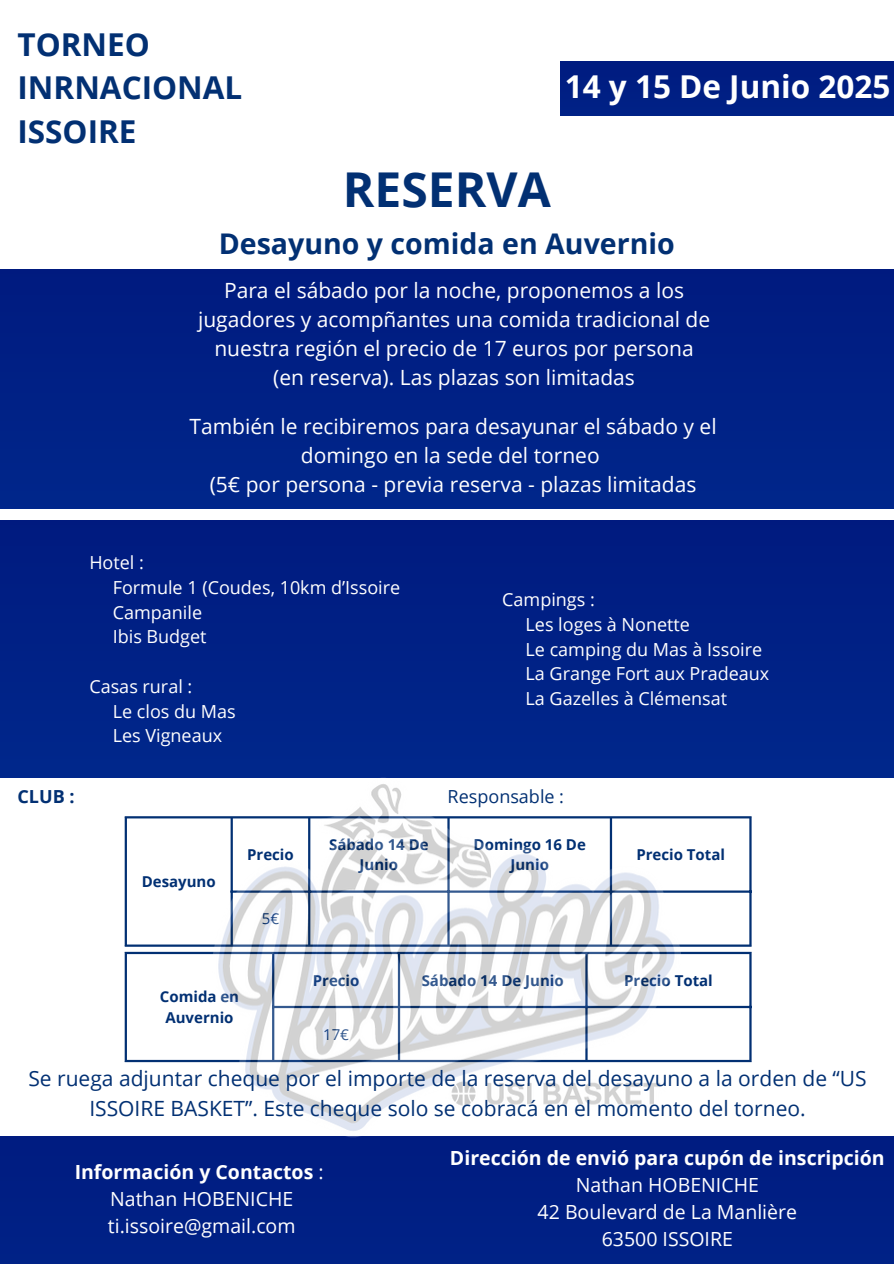
<style>
.page{position:relative;width:894px;height:1264px;background:#fff}
.page>*{position:absolute;margin:0;border:0;box-sizing:border-box;transform-origin:0 0}
.t1{font:700 48px "Open Sans";color:#023073}
.t2{font:700 31.5px/43.8px "Open Sans";color:#023073}
.t3{font:700 31.5px "Open Sans";color:#fff}
.t4{font:700 28.5px "Open Sans";color:#023073}
.t5{font:21px/29.2px "Open Sans";color:#fff;text-align:center}
.t6{font:21px/29.2px "Open Sans";color:#023073;text-align:center}
.t7{font:19.5px/27px "Open Sans";color:#fff;text-align:center}
.t8{font:18px "Open Sans";color:#fff}
.t9{font:18px "Open Sans";color:#023073}
.t10{font:700 18px "Open Sans";color:#023073}
.t11{font:700 15px/20.2px "Open Sans";color:#023073;text-align:center}
.t12{font:15px "Open Sans";color:#023073}
.s1{font-weight:700}
</style>
<div class="page">
<div style="left:560px;top:61px;width:333px;height:54px;background:#001e83"></div>
<div style="left:1px;top:270px;width:892px;height:238px;background:#002085"></div>
<div style="left:0;top:1136px;width:893px;height:127px;background:#001f83"></div>
<div style="left:1px;top:520px;width:892px;height:257px;background:#002185"></div>
<hr style="left:125px;top:818px;width:2px;height:126px;background:#023073">
<hr style="left:749px;top:818px;width:2px;height:126px;background:#023073">
<hr style="left:125px;top:816px;width:626px;height:2px;background:#023073">
<hr style="left:230px;top:890px;width:521px;height:2px;background:#023073">
<hr style="left:125px;top:944px;width:626px;height:2px;background:#023073">
<hr style="left:125px;top:954px;width:2px;height:105px;background:#023073">
<hr style="left:749px;top:954px;width:2px;height:105px;background:#023073">
<hr style="left:125px;top:951px;width:626px;height:3px;background:#023073">
<hr style="left:272px;top:1005px;width:479px;height:3px;background:#023073">
<hr style="left:125px;top:1059px;width:626px;height:3px;background:#023073">
<img style="left:212px;top:777px;width:468px;height:360px">
<p class="t2" style="left:17px;top:21px;width:226px">TORNEO<br>INRNACIONAL<br>ISSOIRE</p>
<p class="t3" style="left:564px;top:64px;width:327px">14 y 15 De Junio 2025</p>
<p class="t1" style="left:343px;top:156px;width:209px">RESERVA</p>
<p class="t4" style="left:219px;top:223px;width:457px">Desayuno y comida en Auvernio</p>
<p class="t5" style="left:198px;top:275px;width:513px">Para el sábado por la noche, proponemos a los jugadores y acompñantes una comida tradicional de nuestra región el precio de 17 euros por persona (en reserva). Las plazas son limitadas</p>
<p class="t5" style="left:189px;top:411px;width:528px">También le recibiremos para desayunar el sábado y el domingo en la sede del torneo<br>(5€ por persona - previa reserva - plazas limitadas</p>
<p class="t8" style="left:89px;top:550px;width:56px">Hotel :</p>
<p class="t8" style="left:113px;top:574px;width:289px">Formule 1 (Coudes, 10km d’Issoire</p>
<p class="t8" style="left:113px;top:599px;width:91px">Campanile</p>
<p class="t8" style="left:113px;top:624px;width:95px">Ibis Budget</p>
<h5 class="t8" style="left:89px;top:673px;width:104px">Casas rural :</h5>
<p class="t8" style="left:113px;top:698px;width:124px">Le clos du Mas</p>
<p class="t8" style="left:113px;top:723px;width:111px">Les Vigneaux</p>
<p class="t8" style="left:502px;top:587px;width:94px">Campings :</p>
<p class="t8" style="left:525px;top:611px;width:166px">Les loges à Nonette</p>
<p class="t8" style="left:525px;top:636px;width:238px">Le camping du Mas à Issoire</p>
<p class="t8" style="left:525px;top:661px;width:245px">La Grange Fort aux Pradeaux</p>
<p class="t8" style="left:525px;top:686px;width:203px">La Gazelles à Clémensat</p>
<p class="t10" style="left:17px;top:784px;width:59px">CLUB :</p>
<p class="t9" style="left:447px;top:784px;width:118px">Responsable :</p>
<h2 class="t11" style="left:142px;top:871px;width:75px">Desayuno</h2>
<p class="t11" style="left:247px;top:844px;width:48px">Precio</p>
<h3 class="t11" style="left:329px;top:834px;width:101px">Sábado 14 De<br>Junio</h3>
<h1 class="t11" style="left:473px;top:834px;width:114px">Domingo 16 De<br>Junio</h1>
<h3 class="t11" style="left:636px;top:844px;width:90px">Precio Total</h3>
<p class="t12" style="left:262px;top:908px;width:19px">5€</p>
<h4 class="t11" style="left:160px;top:986px;width:81px">Comida en<br>Auvernio</h4>
<h4 class="t11" style="left:313px;top:969px;width:48px">Precio</h4>
<p class="t11" style="left:421px;top:969px;width:143px">Sábado 14 De Junio</p>
<p class="t11" style="left:624px;top:969px;width:90px">Precio Total</p>
<p class="t12" style="left:323px;top:1023px;width:27px">17€</p>
<p class="t6" style="left:28px;top:1063px;width:839px">Se ruega adjuntar cheque por el importe de la reserva del desayuno a la orden de “US<br>ISSOIRE BASKET”. Este cheque solo se cobracá en el momento del torneo.</p>
<p class="t7" style="left:75px;top:1157px;width:250px"><span class="s1">Información y Contactos</span> :<br>Nathan HOBENICHE ti.issoire@gmail.com</p>
<p class="t7" style="left:450px;top:1144px;width:436px"><span class="s1">Dirección de envió para cupón de inscripción<br></span>Nathan HOBENICHE<br>42 Boulevard de La Manlière<br>63500 ISSOIRE</p>
</div>
